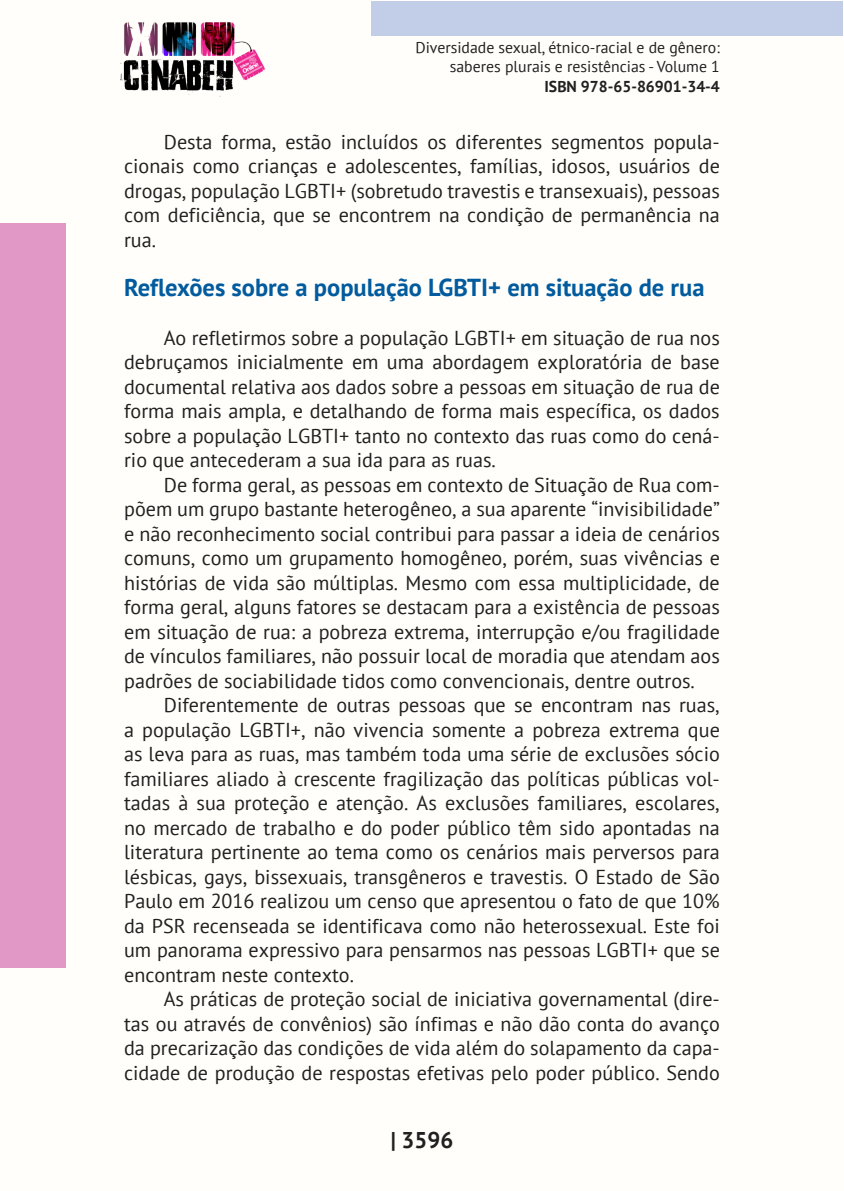
<style>
.page{position:relative;width:844px;height:1191px;background:#fff}
.page>*{position:absolute;margin:0;border:0;box-sizing:border-box;transform-origin:0 0}
._9_SUBTÍTULOS{font:700 24.5px "PT Sans";color:#015b9e}
.t1{font:700 22.75px "PT Sans";color:#231f20}
._8_CORPO{font:20.12px/24.5px "PT Sans";color:#231f20;text-align:justify}
.t2{font:15.75px/18.9px "PT Sans";color:#231f20;text-align:right}
.t3{font:700 15.75px "PT Sans";color:#231f20}
</style>
<div class="page">
<div style="left:0;top:0;width:843px;height:1191px;background:#fffefa"></div>
<div style="left:371px;top:1px;width:471px;height:35px;background:#c2cde7"></div>
<div style="left:0;top:223px;width:65px;height:744px;background:#e198c7"></div>
<img style="left:120px;top:22px;width:144px;height:75px">
<p class="t2" style="left:415px;top:38px;width:306px">Diversidade sexual, étnico-racial e de gênero: saberes plurais e resistências - Volume 1</p>
<p class="t3" style="left:544px;top:76px;width:177px">ISBN 978-65-86901-34-4</p>
<p class="_8_CORPO" style="left:124px;top:129px;width:597px;text-indent:40px">Desta forma, estão incluídos os diferentes segmentos popula&shy;cionais como crianças e adolescentes, famílias, idosos, usuários de drogas, população LGBTI+ (sobretudo travestis e transexuais), pessoas com deficiência, que se encontrem na condição de permanência na rua.</p>
<p class="_9_SUBTÍTULOS" style="left:124px;top:271px;width:581px">Reflexões sobre a população LGBTI+ em situação de rua</p>
<p class="_8_CORPO" style="left:124px;top:325px;width:597px;text-indent:40px">Ao refletirmos sobre a população LGBTI+ em situação de rua nos debruçamos inicialmente em uma abordagem exploratória de base documental relativa aos dados sobre a pessoas em situação de rua de forma mais ampla, e detalhando de forma mais específica, os dados sobre a população LGBTI+ tanto no contexto das ruas como do cená&shy;rio que antecederam a sua ida para as ruas.</p>
<p class="_8_CORPO" style="left:124px;top:472px;width:597px;text-indent:40px">De forma geral, as pessoas em contexto de Situação de Rua com&shy;põem um grupo bastante heterogêneo, a sua aparente “invisibilidade” e não reconhecimento social contribui para passar a ideia de cenários comuns, como um grupamento homogêneo, porém, suas vivências e histórias de vida são múltiplas. Mesmo com essa multiplicidade, de forma geral, alguns fatores se destacam para a existência de pessoas em situação de rua: a pobreza extrema, interrupção e/ou fragilidade de vínculos familiares, não possuir local de moradia que atendam aos padrões de sociabilidade tidos como convencionais, dentre outros.</p>
<p class="_8_CORPO" style="left:124px;top:692px;width:597px;text-indent:40px">Diferentemente de outras pessoas que se encontram nas ruas, a população LGBTI+, não vivencia somente a pobreza extrema que as leva para as ruas, mas também toda uma série de exclusões sócio familiares aliado à crescente fragilização das políticas públicas vol&shy;tadas à sua proteção e atenção. As exclusões familiares, escolares, no mercado de trabalho e do poder público têm sido apontadas na literatura pertinente ao tema como os cenários mais perversos para lésbicas, gays, bissexuais, transgêneros e travestis. O Estado de São Paulo em 2016 realizou um censo que apresentou o fato de que 10% da PSR recenseada se identificava como não heterossexual. Este foi um panorama expressivo para pensarmos nas pessoas LGBTI+ que se encontram neste contexto.</p>
<p class="_8_CORPO" style="left:124px;top:986px;width:597px;text-indent:40px">As práticas de proteção social de iniciativa governamental (dire&shy;tas ou através de convênios) são ínfimas e não dão conta do avanço da precarização das condições de vida além do solapamento da capa&shy;cidade de produção de respostas efetivas pelo poder público. Sendo</p>
<p class="t1" style="left:390px;top:1125px;width:64px">| 3596</p>
</div>
